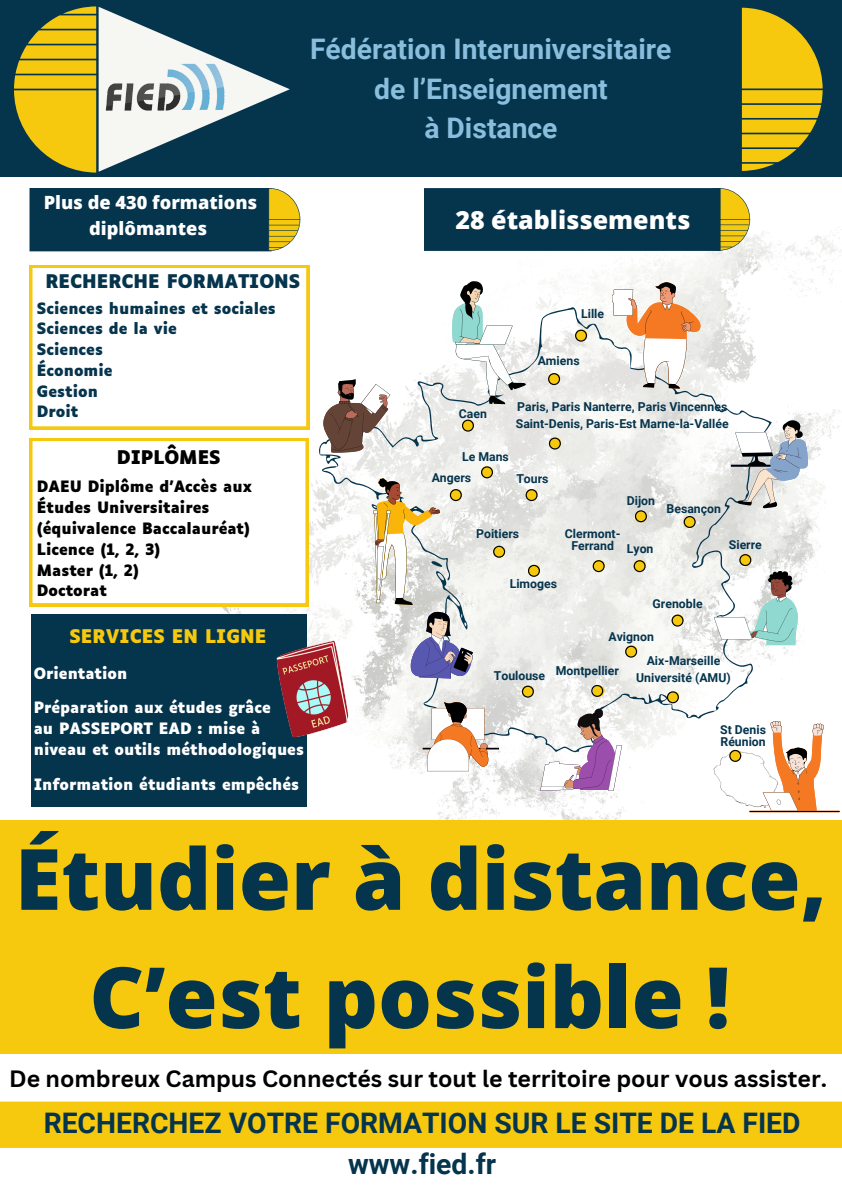
<style>
.page{position:relative;width:842px;height:1191px;background:#fff}
.page>*{position:absolute;margin:0;border:0;box-sizing:border-box;transform-origin:0 0}
.t1{font:800 84.6px/118.2px "Open Sans";color:#05344d;text-align:center}
.t2{font:700 28.3px "Roboto";color:#89bedc}
.t3{font:700 28.3px/41.2px "Roboto";color:#05344d;text-align:center}
.t4{font:800 25px "Open Sans";color:#fff}
.t5{font:700 23px "Canva Sans";color:#000}
.t6{font:800 18.2px/25.5px "Open Sans";color:#fff;text-align:center}
.t7{font:700 18px "Luciole";color:#05344d}
.t8{font:700 18px "Luciole";color:#f6c90e}
.t9{font:700 18px "Luciole";color:#000}
.t10{font:700 15px/21px "Luciole";color:#fff}
.t11{font:700 15px "Luciole";color:#000}
.t12{font:700 15px "Luciole";color:#05344d}
.t13{font:700 12.3px/16.9px "Roboto";color:#05344d}
</style>
<div class="page">
<div style="left:0;top:0;width:842px;height:176px;background:#05344d"></div>
<svg style="left:14px;top:6px;width:276px;height:167px"></svg>
<img style="left:103px;top:63px;width:124px;height:49px">
<img style="left:170px;top:222px;width:672px;height:598px">
<svg style="left:319px;top:306px;width:499px;height:491px"></svg>
<div style="left:0;top:820px;width:842px;height:233px;background:#f6c90e"></div>
<div style="left:0;top:1101px;width:842px;height:46px;background:#f6c90e"></div>
<svg style="left:591px;top:684px;width:14px;height:12px"></svg>
<svg style="left:667px;top:691px;width:12px;height:12px"></svg>
<svg style="left:683px;top:516px;width:13px;height:12px"></svg>
<svg style="left:635px;top:510px;width:12px;height:12px"></svg>
<svg style="left:493px;top:545px;width:12px;height:12px"></svg>
<svg style="left:549px;top:437px;width:12px;height:12px"></svg>
<svg style="left:462px;top:419px;width:12px;height:12px"></svg>
<svg style="left:741px;top:7px;width:82px;height:164px"></svg>
<svg style="left:424px;top:188px;width:326px;height:63px;background:#19414d"></svg>
<svg style="left:481px;top:466px;width:12px;height:12px"></svg>
<svg style="left:593px;top:560px;width:12px;height:12px"></svg>
<svg style="left:575px;top:329px;width:12px;height:12px"></svg>
<svg style="left:528px;top:564px;width:12px;height:12px"></svg>
<img style="left:711px;top:748px;width:38px;height:60px">
<svg style="left:729px;top:749px;width:12px;height:12px"></svg>
<svg style="left:548px;top:373px;width:12px;height:12px"></svg>
<svg style="left:522px;top:685px;width:12px;height:12px"></svg>
<svg style="left:526px;top:489px;width:12px;height:12px"></svg>
<svg style="left:450px;top:489px;width:12px;height:12px"></svg>
<svg style="left:672px;top:614px;width:12px;height:12px"></svg>
<svg style="left:634px;top:560px;width:12px;height:12px"></svg>
<svg style="left:625px;top:645px;width:12px;height:12px"></svg>
<svg style="left:30px;top:188px;width:270px;height:63px;background:#1e444b"></svg>
<svg style="left:452px;top:281px;width:74px;height:124px"></svg>
<svg style="left:714px;top:554px;width:84px;height:91px"></svg>
<svg style="left:731px;top:420px;width:78px;height:88px"></svg>
<svg style="left:411px;top:611px;width:62px;height:67px"></svg>
<svg style="left:612px;top:282px;width:89px;height:106px"></svg>
<svg style="left:540px;top:708px;width:82px;height:82px"></svg>
<svg style="left:423px;top:702px;width:76px;height:69px"></svg>
<svg style="left:749px;top:713px;width:91px;height:99px"></svg>
<svg style="left:30px;top:265px;width:279px;height:164px"></svg>
<svg style="left:30px;top:438px;width:278px;height:168px"></svg>
<div style="left:31px;top:614px;width:275px;height:193px;background:#05344d"></div>
<svg style="left:321px;top:379px;width:69px;height:73px"></svg>
<svg style="left:373px;top:478px;width:67px;height:127px"></svg>
<img style="left:276px;top:637px;width:88px;height:105px">
<p class="t2" style="left:310px;top:33px;width:363px">Fédération Interuniversitaire</p>
<p class="t2" style="left:374px;top:72px;width:235px">de l’Enseignement</p>
<p class="t2" style="left:424px;top:112px;width:135px">à Distance</p>
<p class="t6" style="left:44px;top:189px;width:215px">Plus de 430 formations diplômantes</p>
<p class="t7" style="left:45px;top:273px;width:257px">RECHERCHE FORMATIONS</p>
<p class="t12" style="left:37px;top:301px;width:241px">Sciences humaines et sociales</p>
<p class="t12" style="left:37px;top:322px;width:142px">Sciences de la vie</p>
<p class="t12" style="left:37px;top:343px;width:68px">Sciences</p>
<p class="t12" style="left:37px;top:364px;width:77px">Économie</p>
<p class="t12" style="left:37px;top:384px;width:63px">Gestion</p>
<p class="t12" style="left:37px;top:405px;width:43px">Droit</p>
<p class="t9" style="left:117px;top:450px;width:106px">DIPLÔMES</p>
<p class="t11" style="left:37px;top:480px;width:216px">DAEU Diplôme d’Accès aux</p>
<p class="t11" style="left:37px;top:500px;width:174px">Études Universitaires</p>
<p class="t11" style="left:37px;top:521px;width:215px">(équivalence Baccalauréat)</p>
<p class="t11" style="left:37px;top:542px;width:125px">Licence (1, 2, 3)</p>
<p class="t11" style="left:37px;top:563px;width:103px">Master (1, 2)</p>
<p class="t11" style="left:37px;top:584px;width:71px">Doctorat</p>
<p class="t4" style="left:455px;top:202px;width:236px">28 établissements</p>
<p class="t13" style="left:581px;top:305px;width:25px">Lille</p>
<p class="t13" style="left:459px;top:405px;width:30px">Caen</p>
<p class="t13" style="left:538px;top:352px;width:43px">Amiens</p>
<p class="t13" style="left:516px;top:398px;width:214px">Paris, Paris Nanterre, Paris Vincennes<br>Saint-Denis, Paris-Est Marne-la-Vallée</p>
<p class="t13" style="left:462px;top:448px;width:48px">Le Mans</p>
<p class="t13" style="left:432px;top:469px;width:41px">Angers</p>
<p class="t13" style="left:516px;top:470px;width:34px">Tours</p>
<p class="t13" style="left:476px;top:525px;width:44px">Poitiers</p>
<p class="t13" style="left:627px;top:492px;width:30px">Dijon</p>
<p class="t13" style="left:565px;top:525px;width:57px">Clermont-</p>
<p class="t13" style="left:571px;top:537px;width:44px">Ferrand</p>
<p class="t13" style="left:627px;top:540px;width:28px">Lyon</p>
<p class="t13" style="left:667px;top:500px;width:56px">Besançon</p>
<p class="t13" style="left:729px;top:536px;width:34px">Sierre</p>
<p class="t13" style="left:510px;top:575px;width:49px">Limoges</p>
<p class="t13" style="left:653px;top:595px;width:52px">Grenoble</p>
<p class="t8" style="left:69px;top:628px;width:199px">SERVICES EN LIGNE</p>
<p class="t13" style="left:608px;top:628px;width:47px">Avignon</p>
<p class="t10" style="left:34px;top:663px;width:95px">Orientation</p>
<p class="t10" style="left:34px;top:698px;width:239px">Préparation aux études grâce</p>
<p class="t10" style="left:34px;top:719px;width:272px">au PASSEPORT EAD : mise à niveau et outils méthodologiques</p>
<p class="t10" style="left:34px;top:774px;width:267px">Information étudiants empêchés</p>
<p class="t13" style="left:647px;top:652px;width:75px">Aix-Marseille</p>
<p class="t13" style="left:636px;top:668px;width:96px">Université (AMU)</p>
<p class="t13" style="left:556px;top:662px;width:65px">Montpellier</p>
<p class="t13" style="left:494px;top:667px;width:53px">Toulouse</p>
<p class="t13" style="left:720px;top:724px;width:47px;line-height:12px">St Denis<br>Réunion</p>
<p class="t1" style="left:15px;top:817px;width:813px">Étudier à distance,<br>C’est possible !</p>
<p class="t5" style="left:9px;top:1062px;width:819px">De nombreux Campus Connectés sur tout le territoire pour vous assister.</p>
<p class="t3" style="left:44px;top:1102px;width:758px">RECHERCHEZ VOTRE FORMATION SUR LE SITE DE LA FIED www.fied.fr</p>
</div>
